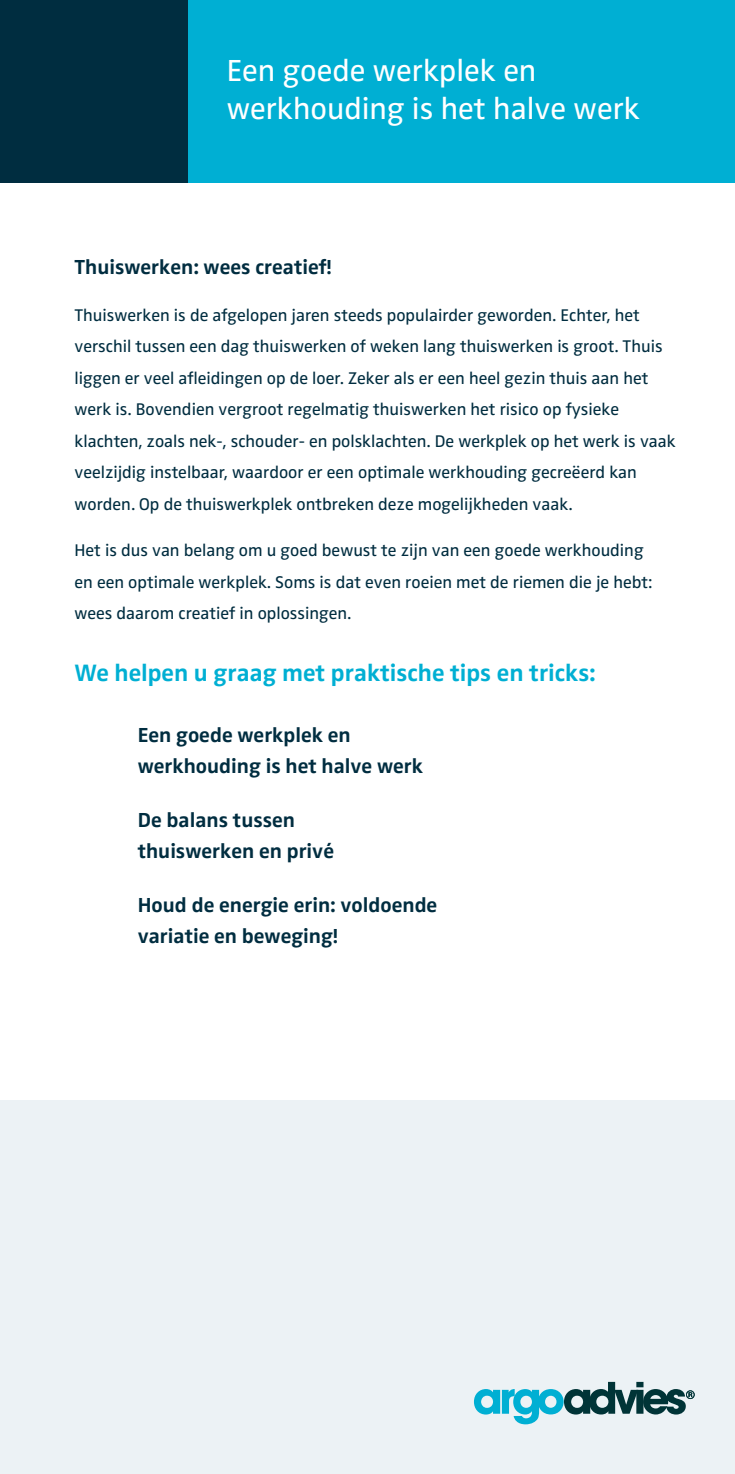
<style>
.page{position:relative;width:735px;height:1474px;background:#fff}
.page>*{position:absolute;margin:0;border:0;box-sizing:border-box;transform-origin:0 0}
.t1{font:31.5px/37.8px "Zwo OT";color:#fff}
.t2{font:700 24.5px "Zwo OT";color:#00afd3}
.t3{font:700 21px/31.5px "Zwo OT";color:#002d40}
.t4{font:17.5px/31.5px "Zwo OT";color:#002d40}
</style>
<div class="page">
<div style="left:0;top:1100px;width:734px;height:373px;background:#ecf2f5"></div>
<div style="left:171px;top:0;width:563px;height:182px;background:#00afd3"></div>
<div style="left:0;top:0;width:187px;height:182px;background:#002d40"></div>
<svg style="left:474px;top:1381px;width:220px;height:43px"></svg>
<h1 class="t1" style="left:226px;top:52px;width:414px">Een goede werkplek en werkhouding is het halve werk</h1>
<p class="t3" style="left:74px;top:252px;width:259px">Thuiswerken: wees creatief!</p>
<p class="t4" style="left:74px;top:300px;width:602px">Thuiswerken is de afgelopen jaren steeds populairder geworden. Echter, het verschil tussen een dag thuiswerken of weken lang thuiswerken is groot. Thuis liggen er veel afleidingen op de loer. Zeker als er een heel gezin thuis aan het werk is. Bovendien vergroot regelmatig thuiswerken het risico op fysieke klachten, zoals nek-, schouder- en polsklachten. De werkplek op het werk is vaak veelzijdig instelbaar, waardoor er een optimale werkhouding gecreëerd kan worden. Op de thuiswerkplek ontbreken deze mogelijkheden vaak.</p>
<p class="t4" style="left:74px;top:535px;width:579px">Het is dus van belang om u goed bewust te zijn van een goede werkhouding en een optimale werkplek. Soms is dat even roeien met de riemen die je hebt: wees daarom creatief in oplossingen.</p>
<h2 class="t2" style="left:74px;top:658px;width:522px">We helpen u graag met praktische tips en tricks:</h2>
<p class="t3" style="left:138px;top:719px;width:287px">Een goede werkplek en werkhouding is het halve werk</p>
<p class="t3" style="left:138px;top:804px;width:198px">De balans tussen thuiswerken en privé</p>
<p class="t3" style="left:138px;top:889px;width:301px">Houd de energie erin: voldoende variatie en beweging!</p>
</div>
